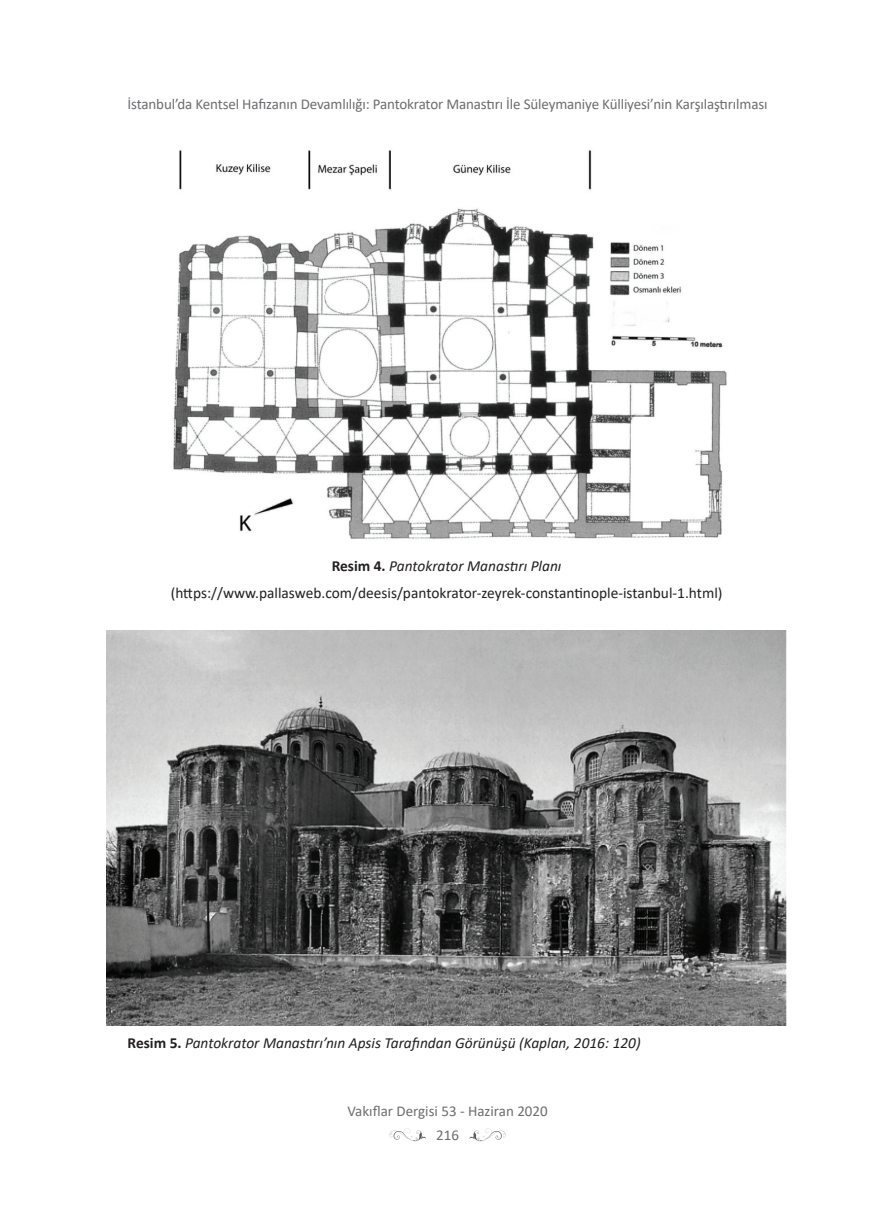
<style>
.page{position:relative;width:872px;height:1212px;background:#fff}
.page>*{position:absolute;margin:0;border:0;box-sizing:border-box;transform-origin:0 0}
.t1{font:15.3px/26.7px "Calibri";color:#231f20;text-align:center}
.t2{font:italic 15.3px "Calibri";color:#231f20}
.t3{font:15px/24px "Calibri";letter-spacing:-.01em;color:#6c6d70;text-align:center}
.s1{font-weight:700}
.s2{font-style:italic}
.s3{font-weight:700;font-style:normal}
</style>
<div class="page">
<svg style="left:389px;top:1128px;width:37px;height:14px"></svg>
<svg style="left:469px;top:1128px;width:37px;height:14px"></svg>
<img style="left:173px;top:150px;width:554px;height:389px">
<img style="left:106px;top:630px;width:681px;height:396px">
<p class="t3" style="left:128px;top:92px;width:641px">İstanbul’da Kentsel Hafızanın Devamlılığı: Pantokrator Manastırı İle Süleymaniye Külliyesi’nin Karşılaştırılması</p>
<p class="t1" style="left:171px;top:552px;width:553px"><span class="s1">Resim 4.</span> <span class="s2">Pantokrator Manastırı Planı </span>(https://www.pallasweb.com/deesis/pantokrator-zeyrek-constantinople-istanbul-1.html)</p>
<p class="t2" style="left:128px;top:1032px;width:514px"><span class="s3">Resim 5.</span> Pantokrator Manastırı’nın Apsis Tarafından Görünüşü (Kaplan, 2016: 120)</p>
<p class="t3" style="left:347px;top:1098px;width:202px">Vakıflar Dergisi 53 - Haziran 2020<br>216</p>
</div>
